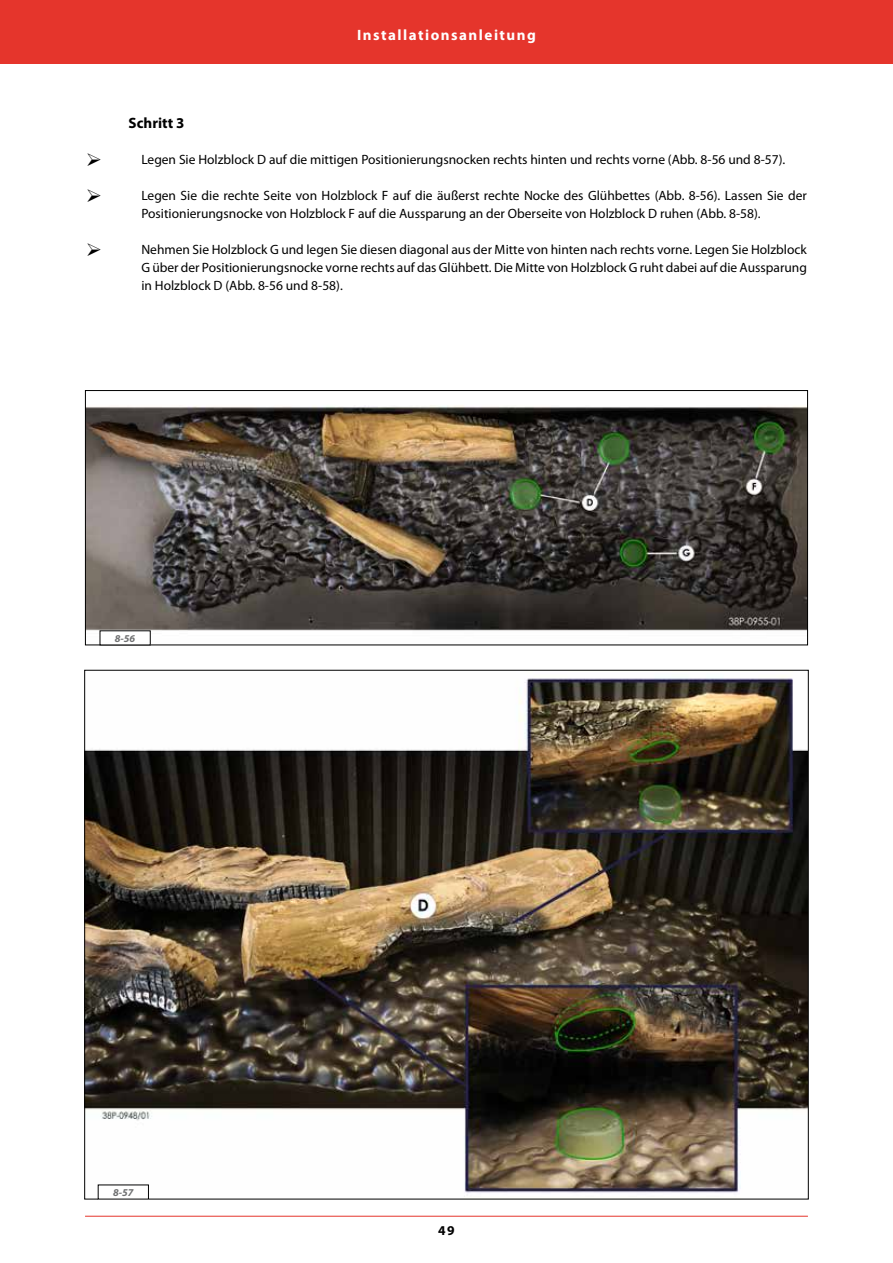
<style>
.page{position:relative;width:893px;height:1263px;background:#fff}
.page>*{position:absolute;margin:0;border:0;box-sizing:border-box;transform-origin:0 0}
.t1{font:700 15px "Myriad Pro";letter-spacing:.1em;color:#fff}
.t2{font:700 15px "Myriad Pro";color:#000}
.t3{font:13.5px/18px "Myriad Pro";color:#000}
.t4{font:700 13.5px "Myriad Pro";color:#000}
.t5{font:italic 700 10.5px "Myriad Pro";color:#707172}
</style>
<div class="page">
<img style="left:86px;top:676px;width:721px;height:521px">
<img style="left:87px;top:405px;width:719px;height:238px">
<div style="left:85px;top:390px;width:723px;height:255px;border:1px solid #000"></div>
<div style="left:98px;top:1185px;width:50px;height:14px;background:#fff"></div>
<div style="left:100px;top:631px;width:50px;height:14px;background:#fff"></div>
<div style="left:0;top:0;width:893px;height:64px;background:#e5352c"></div>
<hr style="left:85px;top:1216px;width:723px;height:1px;background:#e5352c">
<p class="t1" style="left:357px;top:25px;width:180px">Installationsanleitung</p>
<p class="t2" style="left:129px;top:113px;width:57px">Schritt 3</p>
<p class="t3" style="left:141px;top:150px;width:645px">Legen Sie Holzblock D auf die mittigen Positionierungsnocken rechts hinten und rechts vorne (Abb. 8-56 und 8-57).</p>
<p class="t3" style="left:141px;top:186px;width:667px">Legen Sie die rechte Seite von Holzblock F auf die äußerst rechte Nocke des Glühbettes (Abb. 8-56). Lassen Sie der<br>Positionierungsnocke von Holzblock F auf die Aussparung an der Oberseite von Holzblock D ruhen (Abb. 8-58).</p>
<p class="t3" style="left:141px;top:240px;width:667px;text-align:justify">Nehmen Sie Holzblock G und legen Sie diesen diagonal aus der Mitte von hinten nach rechts vorne. Legen Sie Holzblock G über der Positionierungsnocke vorne rechts auf das Glühbett. Die Mitte von Holzblock G ruht dabei auf die Aussparung in Holzblock D (Abb. 8-56 und 8-58).</p>
<p class="t5" style="left:115px;top:631px;width:22px">8-56</p>
<p class="t5" style="left:113px;top:1185px;width:22px">8-57</p>
<p class="t4" style="left:438px;top:1221px;width:18px">49</p>
</div>
